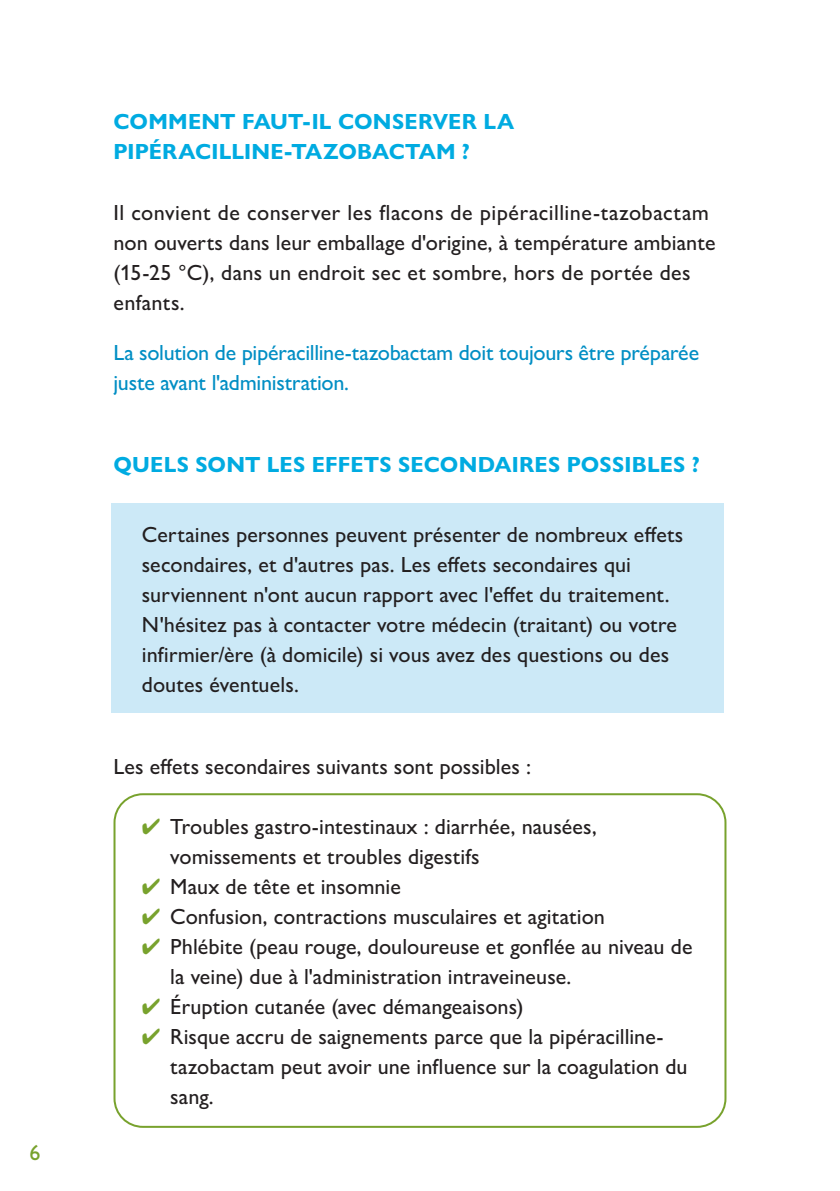
<style>
.page{position:relative;width:840px;height:1191px;background:#fff}
.page>*{position:absolute;margin:0;border:0;box-sizing:border-box;transform-origin:0 0}
.t1{font:500 22px/30px "Gill Sans Nova";letter-spacing:.005em;color:#231f20}
.t2{font:700 22px/30px "Gill Sans Nova";letter-spacing:.01em;color:#00abe1}
.t3{font:500 22px/30px "Gill Sans Nova";letter-spacing:-.015em;color:#008ec4}
.t4{font:500 22px "Gill Sans Nova";color:#78a22d}
.s1{color:#78a22d}
</style>
<div class="page">
<div style="left:111px;top:502px;width:613px;height:210px;background:#cce9f7"></div>
<div style="left:113px;top:793px;width:613px;height:334px;border:2px solid #78a22d;border-radius:28px"></div>
<p class="t4" style="left:29px;top:1138px;width:13px">6</p>
<p class="t2" style="left:113px;top:107px;width:402px">COMMENT FAUT-IL CONSERVER LA<br>PIPÉRACILLINE-TAZOBACTAM ?</p>
<p class="t1" style="left:113px;top:197px;width:603px">Il convient de conserver les flacons de pipéracilline-tazobactam non ouverts dans leur emballage d'origine, à température ambiante (15-25 °C), dans un endroit sec et sombre, hors de portée des enfants.</p>
<p class="t3" style="left:113px;top:337px;width:587px">La solution de pipéracilline-tazobactam doit toujours être préparée juste avant l'administration.</p>
<p class="t2" style="left:113px;top:449px;width:587px">QUELS SONT LES EFFETS SECONDAIRES POSSIBLES ?</p>
<p class="t1" style="left:142px;top:519px;width:542px">Certaines personnes peuvent présenter de nombreux effets secondaires, et d'autres pas. Les effets secondaires qui surviennent n'ont aucun rapport avec l'effet du traitement.<br>N'hésitez pas à contacter votre médecin (traitant) ou votre infirmier/ère (à domicile) si vous avez des questions ou des doutes éventuels.</p>
<p class="t1" style="left:113px;top:751px;width:419px">Les effets secondaires suivants sont possibles :</p>
<p class="t1" style="left:170px;top:811px;width:428px;text-indent:-28px"><span class="s1">✔</span> Troubles gastro-intestinaux : diarrhée, nausées, vomissements et troubles digestifs</p>
<p class="t1" style="left:142px;top:871px;width:260px"><span class="s1">✔</span> Maux de tête et insomnie</p>
<p class="t1" style="left:142px;top:901px;width:464px"><span class="s1">✔</span> Confusion, contractions musculaires et agitation</p>
<p class="t1" style="left:170px;top:931px;width:523px;text-indent:-28px"><span class="s1">✔</span> Phlébite (peau rouge, douloureuse et gonflée au niveau de la veine) due à l'administration intraveineuse.</p>
<p class="t1" style="left:142px;top:991px;width:383px"><span class="s1">✔</span> Éruption cutanée (avec démangeaisons)</p>
<p class="t1" style="left:170px;top:1021px;width:518px;text-indent:-28px"><span class="s1">✔</span> Risque accru de saignements parce que la pipéracilline&shy;tazobactam peut avoir une influence sur la coagulation du sang.</p>
</div>
